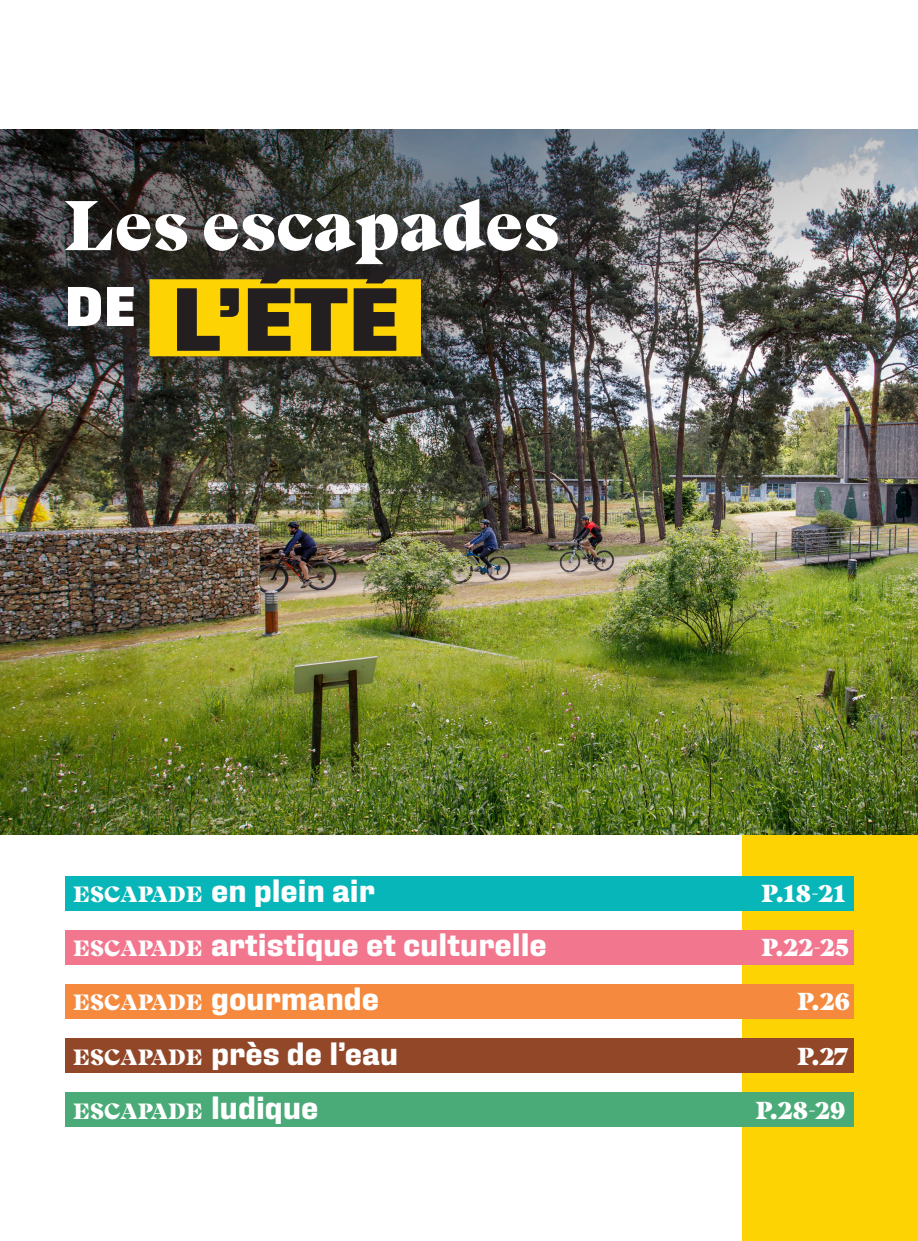
<style>
.page{position:relative;width:918px;height:1241px;background:#fff}
.page>*{position:absolute;margin:0;border:0;box-sizing:border-box;transform-origin:0 0}
.Grand_Titre_-_style{font:900 88.02px "Fixture";color:#231f20}
.Grand_Titre_-_style-2{font:900 70px "Beirut Display";color:#fff}
.t1{font:700 31.85px "Fixture";color:#fff}
.t2{font:900 24.5px "Beirut Display";letter-spacing:-.01em;color:#fff}
.t3{font:900 22.05px "Beirut Display";letter-spacing:.01em;color:#fff}
.s1{font-family:"Beirut Display";font-weight:900;font-size:22.05px}
.s2{font-family:"Fixture";font-weight:700;font-size:31.85px}
</style>
<div class="page">
<div style="left:742px;top:129px;width:176px;height:1111px;background:#fed304"></div>
<img style="left:0;top:612px;width:918px;height:222px">
<img style="left:0;top:129px;width:918px;height:483px">
<div style="left:64px;top:875px;width:789px;height:35px;background:#07b6b8"></div>
<div style="left:64px;top:983px;width:789px;height:35px;background:#f58a3f"></div>
<div style="left:64px;top:1038px;width:789px;height:34px;background:#924729"></div>
<div style="left:64px;top:929px;width:789px;height:35px;background:#f2768e"></div>
<div style="left:64px;top:1092px;width:789px;height:34px;background:#4aab78"></div>
<div style="left:6px;top:140px;width:617px;height:285px;background:#231f20;opacity:.9"></div>
<div style="left:149px;top:279px;width:272px;height:77px;background:#fed304"></div>
<p class="Grand_Titre_-_style-2" style="left:64px;top:169px;width:496px">Les escapades</p>
<p class="Grand_Titre_-_style" style="left:64px;top:260px;width:336px"><sup>DE</sup> L’ÉTÉ</p>
<p class="t1" style="left:73px;top:870px;width:303px"><span class="s1">ESCAPADE</span> en plein air</p>
<p class="t2" style="left:761px;top:873px;width:86px">P.18-21</p>
<p class="t1" style="left:73px;top:924px;width:475px"><span class="s1">ESCAPADE</span> artistique et culturelle</p>
<p class="t2" style="left:761px;top:927px;width:90px">P.22-25</p>
<p class="t1" style="left:73px;top:979px;width:307px"><span class="s1">ESCAPADE</span> gourmande</p>
<p class="t2" style="left:797px;top:981px;width:55px">P.26</p>
<p class="t1" style="left:73px;top:1033px;width:326px"><span class="s1">ESCAPADE</span> près de l’eau</p>
<p class="t2" style="left:797px;top:1036px;width:53px">P.27</p>
<p class="t3" style="left:73px;top:1093px;width:247px">ESCAPADE <span class="s2">ludique</span></p>
<p class="t2" style="left:755px;top:1090px;width:92px">P.28-29</p>
</div>
